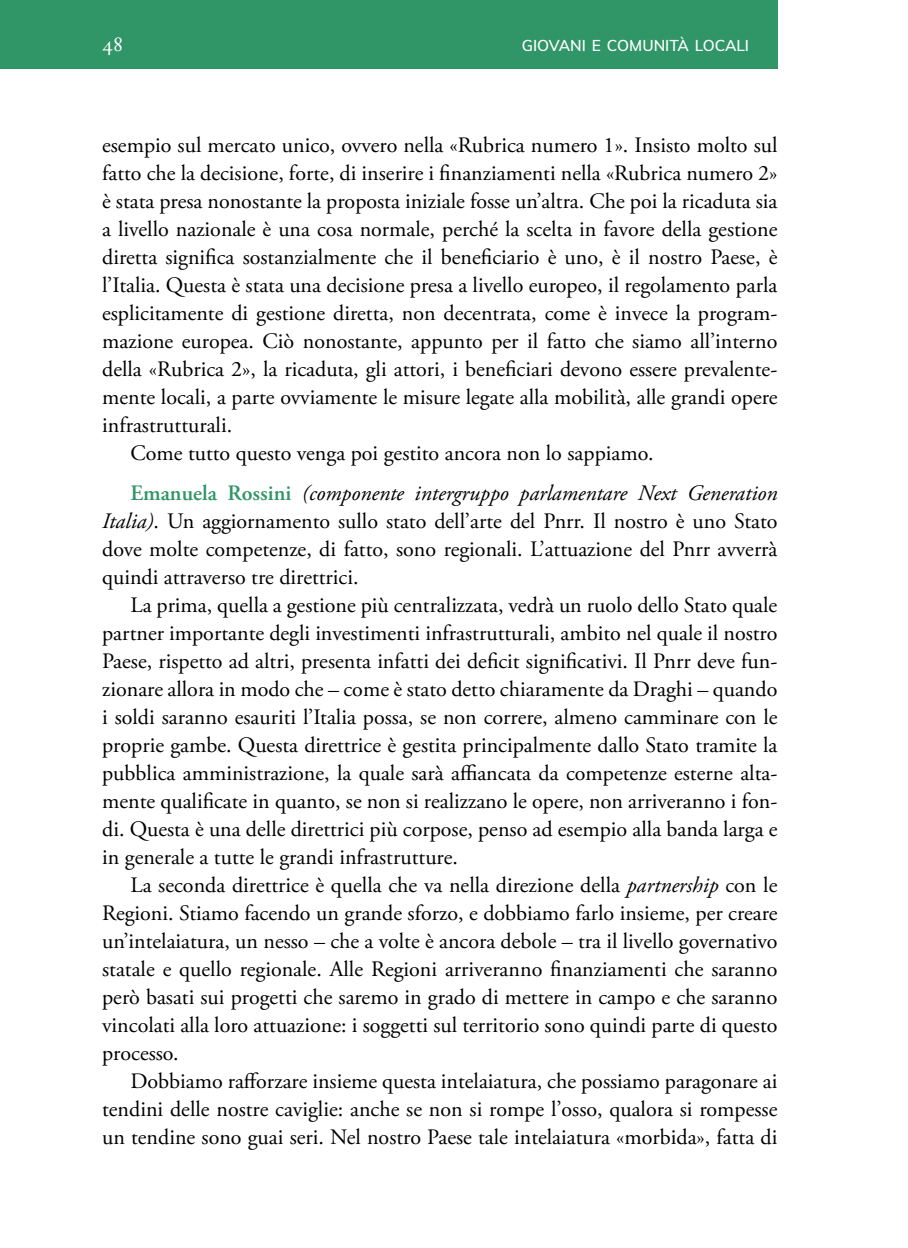
<style>
.page{position:relative;width:908px;height:1248px;background:#fff}
.page>*{position:absolute;margin:0;border:0;box-sizing:border-box;transform-origin:0 0}
.t1{font:22px/28px "Adobe Garamond Pro";color:#000;text-align:justify}
.t2{font:22px "Adobe Garamond Pro";color:#fff}
.t3{font:600 15.4px "Muli";color:#fff}
.s1{font-weight:600;color:#309567}
.s2{font-style:italic}
</style>
<div class="page">
<div style="left:0;top:0;width:777px;height:68px;background:#309567"></div>
<p class="t2" style="left:102px;top:30px;width:23px">48</p>
<p class="t3" style="left:521px;top:34px;width:229px">GIOVANI E COMUNITÀ LOCALI</p>
<p class="t1" style="left:102px;top:132px;width:676px">esempio sul mercato unico, ovvero nella «Rubrica numero 1». Insisto molto sul</p>
<p class="t1" style="left:102px;top:160px;width:676px">fatto che la decisione, forte, di inserire i finanziamenti nella «Rubrica numero 2»</p>
<p class="t1" style="left:102px;top:188px;width:676px">è stata presa nonostante la proposta iniziale fosse un’altra. Che poi la ricaduta sia</p>
<p class="t1" style="left:102px;top:216px;width:676px">a livello nazionale è una cosa normale, perché la scelta in favore della gestione</p>
<p class="t1" style="left:102px;top:244px;width:676px">diretta significa sostanzialmente che il beneficiario è uno, è il nostro Paese, è</p>
<p class="t1" style="left:102px;top:272px;width:676px">l’Italia. Questa è stata una decisione presa a livello europeo, il regolamento parla</p>
<p class="t1" style="left:102px;top:300px;width:676px">esplicitamente di gestione diretta, non decentrata, come è invece la program-</p>
<p class="t1" style="left:102px;top:328px;width:676px">mazione europea. Ciò nonostante, appunto per il fatto che siamo all’interno</p>
<p class="t1" style="left:102px;top:356px;width:676px">della «Rubrica 2», la ricaduta, gli attori, i beneficiari devono essere prevalente-</p>
<p class="t1" style="left:102px;top:384px;width:676px">mente locali, a parte ovviamente le misure legate alla mobilità, alle grandi opere</p>
<p class="t1" style="left:102px;top:412px;width:131px">infrastrutturali.</p>
<p class="t1" style="left:130px;top:440px;width:524px">Come tutto questo venga poi gestito ancora non lo sappiamo.</p>
<p class="t1" style="left:102px;top:479px;width:676px;text-indent:28px"><span class="s1">Emanuela Rossini</span> <span class="s2">(componente intergruppo parlamentare Next Generation Italia)</span>. Un aggiornamento sullo stato dell’arte del Pnrr. Il nostro è uno Stato dove molte competenze, di fatto, sono regionali. L’attuazione del Pnrr avverrà quindi attraverso tre direttrici.</p>
<p class="t1" style="left:102px;top:591px;width:676px;text-indent:28px">La prima, quella a gestione più centralizzata, vedrà un ruolo dello Stato quale partner importante degli investimenti infrastrutturali, ambito nel quale il nostro Paese, rispetto ad altri, presenta infatti dei deficit significativi. Il Pnrr deve fun&shy;zionare allora in modo che – come è stato detto chiaramente da Draghi – quando i soldi saranno esauriti l’Italia possa, se non correre, almeno camminare con le proprie gambe. Questa direttrice è gestita principalmente dallo Stato tramite la pubblica amministrazione, la quale sarà affiancata da competenze esterne alta&shy;mente qualificate in quanto, se non si realizzano le opere, non arriveranno i fon&shy;di. Questa è una delle direttrici più corpose, penso ad esempio alla banda larga e in generale a tutte le grandi infrastrutture.</p>
<p class="t1" style="left:102px;top:871px;width:676px;text-indent:28px">La seconda direttrice è quella che va nella direzione della <span class="s2">partnership</span> con le Regioni. Stiamo facendo un grande sforzo, e dobbiamo farlo insieme, per creare un’intelaiatura, un nesso – che a volte è ancora debole – tra il livello governativo statale e quello regionale. Alle Regioni arriveranno finanziamenti che saranno però basati sui progetti che saremo in grado di mettere in campo e che saranno vincolati alla loro attuazione: i soggetti sul territorio sono quindi parte di questo processo.</p>
<p class="t1" style="left:102px;top:1067px;width:676px;text-indent:28px">Dobbiamo rafforzare insieme questa intelaiatura, che possiamo paragonare ai tendini delle nostre caviglie: anche se non si rompe l’osso, qualora si rompesse un tendine sono guai seri. Nel nostro Paese tale intelaiatura «morbida», fatta di</p>
</div>
